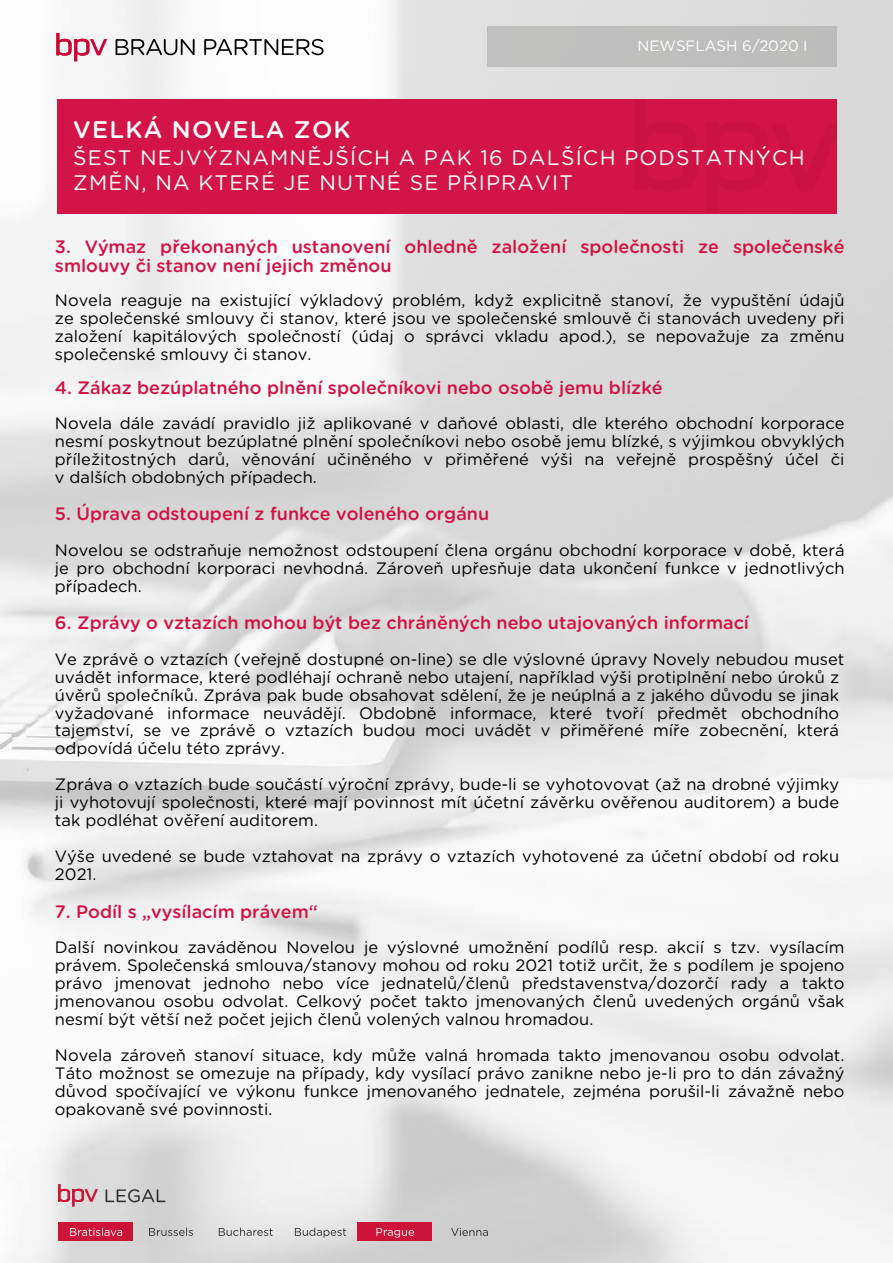
<style>
.page{position:relative;width:893px;height:1263px;background:#fff}
.page>*{position:absolute;margin:0;border:0;box-sizing:border-box;transform-origin:0 0}
.t1{font:500 24px "Gotham Rounded";letter-spacing:.05em;color:#fff}
.t2{font:21px/25.2px "Gotham Rounded";letter-spacing:.055em;color:#fff}
.t3{font:500 18px/19.5px "Gotham Rounded";color:#d31145}
.t4{font:16.5px/18px "Gotham Rounded";color:#000;text-align:justify}
.t5{font:15px "Gotham Rounded";color:#fff}
</style>
<div class="page">
<img style="left:0;top:0;width:893px;height:1263px">
<div style="left:488px;top:26px;width:349px;height:41px;background:#bfbfbe"></div>
<div style="left:57px;top:100px;width:779px;height:114px;background:#d31447"></div>
<div style="left:58px;top:1222px;width:75px;height:18px;background:#cd1338"></div>
<svg style="left:58px;top:1184px;width:40px;height:22px"></svg>
<svg style="left:106px;top:1189px;width:59px;height:13px"></svg>
<svg style="left:70px;top:1227px;width:52px;height:9px"></svg>
<svg style="left:149px;top:1227px;width:44px;height:9px"></svg>
<svg style="left:219px;top:1227px;width:54px;height:9px"></svg>
<svg style="left:295px;top:1227px;width:51px;height:11px"></svg>
<div style="left:357px;top:1222px;width:75px;height:18px;background:#cd1338"></div>
<svg style="left:376px;top:1228px;width:38px;height:9px"></svg>
<svg style="left:451px;top:1228px;width:37px;height:8px"></svg>
<svg style="left:116px;top:39px;width:79px;height:16px"></svg>
<svg style="left:204px;top:39px;width:120px;height:16px"></svg>
<svg style="left:56px;top:33px;width:51px;height:28px"></svg>
<p class="t5" style="left:638px;top:35px;width:172px">NEWSFLASH 6/2020 I</p>
<h1 class="t1" style="left:73px;top:113px;width:279px">VELKÁ NOVELA ZOK</h1>
<p class="t2" style="left:73px;top:144px;width:733px">ŠEST NEJVÝZNAMNĚJŠÍCH A PAK 16 DALŠÍCH PODSTATNÝCH<br>ZMĚN, NA KTERÉ JE NUTNÉ SE PŘIPRAVIT</p>
<p class="t3" style="left:55px;top:236px;width:791px">3. Výmaz překonaných ustanovení ohledně založení společnosti ze společenské smlouvy či stanov není jejich změnou</p>
<p class="t4" style="left:55px;top:290px;width:791px">Novela reaguje na existující výkladový problém, když explicitně stanoví, že vypuštění údajů ze společenské smlouvy či stanov, které jsou ve společenské smlouvě či stanovách uvedeny při založení kapitálových společností (údaj o správci vkladu apod.), se nepovažuje za změnu společenské smlouvy či stanov.</p>
<p class="t3" style="left:55px;top:377px;width:609px">4. Zákaz bezúplatného plnění společníkovi nebo osobě jemu blízké</p>
<p class="t4" style="left:55px;top:414px;width:791px">Novela dále zavádí pravidlo již aplikované v daňové oblasti, dle kterého obchodní korporace nesmí poskytnout bezúplatné plnění společníkovi nebo osobě jemu blízké, s výjimkou obvyklých příležitostných darů, věnování učiněného v přiměřené výši na veřejně prospěšný účel či v dalších obdobných případech.</p>
<p class="t3" style="left:55px;top:503px;width:436px">5. Úprava odstoupení z funkce voleného orgánu</p>
<p class="t4" style="left:55px;top:540px;width:791px">Novelou se odstraňuje nemožnost odstoupení člena orgánu obchodní korporace v době, která je pro obchodní korporaci nevhodná. Zároveň upřesňuje data ukončení funkce v jednotlivých případech.</p>
<p class="t3" style="left:55px;top:612px;width:696px">6. Zprávy o vztazích mohou být bez chráněných nebo utajovaných informací</p>
<p class="t4" style="left:55px;top:649px;width:791px;text-align:left">Ve zprávě o vztazích (veřejně dostupné on-line) se dle výslovné úpravy Novely nebudou muset uvádět informace, které podléhají ochraně nebo utajení, například výši protiplnění nebo úroků z úvěrů společníků. Zpráva pak bude obsahovat sdělení, že je neúplná a z jakého důvodu se jinak vyžadované informace neuvádějí. Obdobně informace, které tvoří předmět obchodního tajemství, se ve zprávě o vztazích budou moci uvádět v přiměřené míře zobecnění, která odpovídá účelu této zprávy.</p>
<p class="t4" style="left:55px;top:775px;width:786px">Zpráva o vztazích bude součástí výroční zprávy, bude-li se vyhotovovat (až na drobné výjimky ji vyhotovují společnosti, které mají povinnost mít účetní závěrku ověřenou auditorem) a bude tak podléhat ověření auditorem.</p>
<p class="t4" style="left:55px;top:847px;width:786px">Výše uvedené se bude vztahovat na zprávy o vztazích vyhotovené za účetní období od roku<br>2021.</p>
<p class="t3" style="left:55px;top:901px;width:264px">7. Podíl s „vysílacím právem“</p>
<p class="t4" style="left:55px;top:937px;width:791px">Další novinkou zaváděnou Novelou je výslovné umožnění podílů resp. akcií s tzv. vysílacím právem. Společenská smlouva/stanovy mohou od roku 2021 totiž určit, že s podílem je spojeno právo jmenovat jednoho nebo více jednatelů/členů představenstva/dozorčí rady a takto jmenovanou osobu odvolat. Celkový počet takto jmenovaných členů uvedených orgánů však nesmí být větší než počet jejich členů volených valnou hromadou.</p>
<p class="t4" style="left:55px;top:1045px;width:791px">Novela zároveň stanoví situace, kdy může valná hromada takto jmenovanou osobu odvolat.<br>Táto možnost se omezuje na případy, kdy vysílací právo zanikne nebo je-li pro to dán závažný důvod spočívající ve výkonu funkce jmenovaného jednatele, zejména porušil-li závažně nebo opakovaně své povinnosti.</p>
</div>
